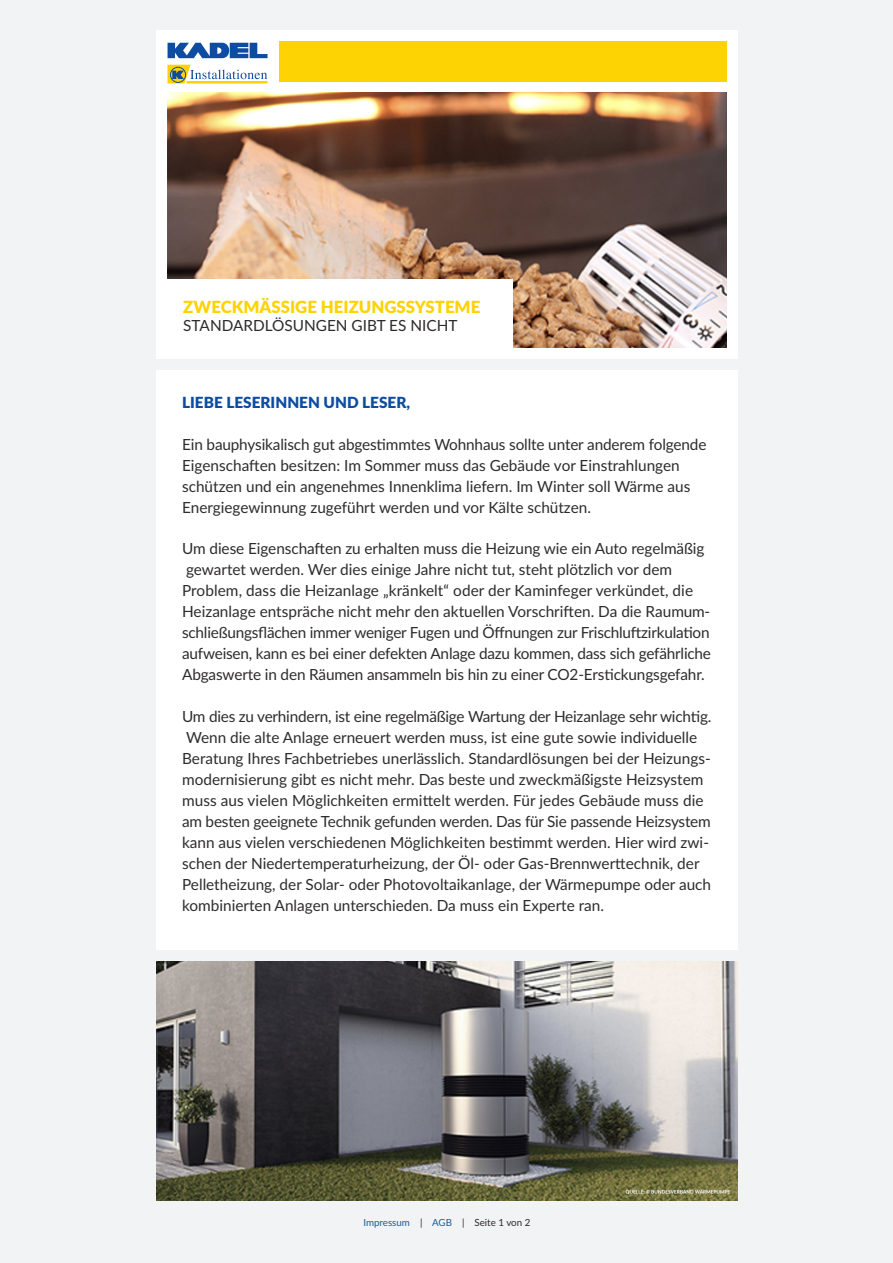
<style>
.page{position:relative;width:893px;height:1263px;background:#f2f3f4}
.page>*{position:absolute;margin:0;border:0;box-sizing:border-box;transform-origin:0 0}
.t1{font:900 16.8px "Lato";color:#fed304}
.t2{font:15.3px/21px "Lato";color:#2e2b2c}
.t3{font:900 15.3px "Lato";color:#0d4da1}
.t4{font:9.75px "Lato";color:#175d9e}
.s1{color:#2e2b2c}
</style>
<div class="page">
<div style="left:156px;top:370px;width:581px;height:579px;background:#fff"></div>
<div style="left:156px;top:30px;width:581px;height:329px;background:#fff"></div>
<svg style="left:167px;top:65px;width:100px;height:18px"></svg>
<svg style="left:168px;top:43px;width:99px;height:15px"></svg>
<img style="left:167px;top:93px;width:559px;height:254px">
<div style="left:159px;top:279px;width:353px;height:77px;background:#fff"></div>
<div style="left:279px;top:41px;width:447px;height:41px;background:#fed304"></div>
<img style="left:156px;top:961px;width:581px;height:239px">
<p class="t1" style="left:183px;top:294px;width:298px">ZWECKMÄSSIGE HEIZUNGSSYSTEME</p>
<p class="t2" style="left:183px;top:315px;width:276px">STANDARDLÖSUNGEN GIBT ES NICHT</p>
<p class="t3" style="left:182px;top:391px;width:230px">LIEBE LESERINNEN UND LESER,</p>
<p class="t2" style="left:182px;top:433px;width:526px">Ein bauphysikalisch gut abgestimmtes Wohnhaus sollte unter anderem folgende Eigenschaften besitzen: Im Sommer muss das Gebäude vor Einstrahlungen schützen und ein angenehmes Innenklima liefern. Im Winter soll Wärme aus Energiegewinnung zugeführt werden und vor Kälte schützen.</p>
<p class="t2" style="left:182px;top:538px;width:530px">Um diese Eigenschaften zu erhalten muss die Heizung wie ein Auto regelmäßig gewartet werden. Wer dies einige Jahre nicht tut, steht plötzlich vor dem Problem, dass die Heizanlage „kränkelt“ oder der Kaminfeger verkündet, die Heizanlage entspräche nicht mehr den aktuellen Vorschriften. Da die Raumum&shy;schließungsflächen immer weniger Fugen und Öffnungen zur Frischluftzirkulation aufweisen, kann es bei einer defekten Anlage dazu kommen, dass sich gefährliche Abgaswerte in den Räumen ansammeln bis hin zu einer CO2-Erstickungsgefahr.</p>
<p class="t2" style="left:182px;top:705px;width:531px">Um dies zu verhindern, ist eine regelmäßige Wartung der Heizanlage sehr wichtig.<br>Wenn die alte Anlage erneuert werden muss, ist eine gute sowie individuelle Beratung Ihres Fachbetriebes unerlässlich. Standardlösungen bei der Heizungs&shy;modernisierung gibt es nicht mehr. Das beste und zweckmäßigste Heizsystem muss aus vielen Möglichkeiten ermittelt werden. Für jedes Gebäude muss die am besten geeignete Technik gefunden werden. Das für Sie passende Heizsystem kann aus vielen verschiedenen Möglichkeiten bestimmt werden. Hier wird zwi&shy;schen der Niedertemperaturheizung, der Öl- oder Gas-Brennwerttechnik, der Pelletheizung, der Solar- oder Photovoltaikanlage, der Wärmepumpe oder auch kombinierten Anlagen unterschieden. Da muss ein Experte ran.</p>
<p class="t4" style="left:363px;top:1215px;width:169px">Impressum <span class="s1">|</span> AGB <span class="s1">| Seite 1 von 2</span></p>
</div>
